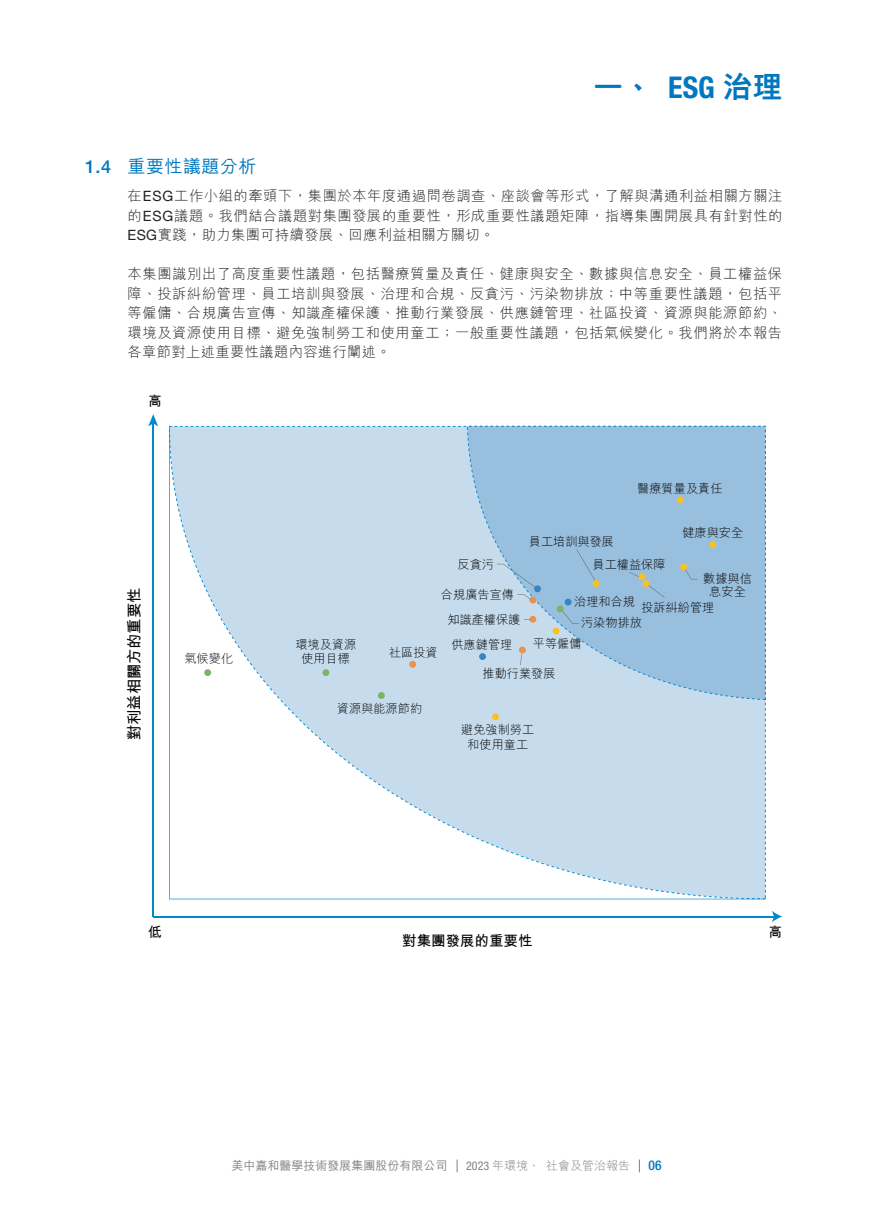
<style>
.page{position:relative;width:893px;height:1212px;background:#fff}
.page>*{position:absolute;margin:0;border:0;box-sizing:border-box;transform-origin:0 0}
.t1{font:700 condensed 30px "Helvetica Neue LT Std";color:#0078c0}
.t2{font:800 30px "M Hei HK";color:#0078c0}
.t3{font:500 18px "M Hei HK";letter-spacing:.03em;color:#0078c0}
.t4{font:500 18px "Helvetica Neue LT Std";color:#0078c0}
.t5{font:15.3px "M Hei HK Bold E Ten B5 H";color:#030303}
.t6{font:14.4px "M Hei HK Bold E Ten B5 H";color:#030303}
.t7{font:300 14.25px/19.5px "M Hei HK";letter-spacing:.04em;color:#231f20;text-align:justify}
.t8{font:13.65px "M Hei HK Bold E Ten B5 H";color:#030303}
.t9{font:500 condensed 13.5px "Helvetica Neue LT Std";color:#0078c0}
.t10{font:12.15px/13.6px "M Hei HK Light E Ten B5 H";color:#030303;text-align:center}
.t11{font:500 12px "M Hei HK";color:#808285}
.t12{font:condensed 12px "Helvetica Neue LT Std";color:#808285}
.t13{font:300 12px "M Hei HK";color:#808285}
.s1{font-family:"M Hei HK";font-weight:800;font-stretch:normal}
.s2{font-family:"Helvetica Neue LT Std";font-weight:400}
.s3{font-family:"M Hei HK";font-weight:300;font-stretch:normal}
</style>
<div class="page">
<svg style="left:457px;top:1159px;width:1px;height:13px"></svg>
<svg style="left:639px;top:1159px;width:1px;height:13px"></svg>
<hr style="left:153px;top:423px;width:1px;height:494px;background:#0089cf">
<svg style="left:148px;top:414px;width:10px;height:12px"></svg>
<hr style="left:153px;top:916px;width:622px;height:1px;background:#0089cf">
<svg style="left:772px;top:911px;width:10px;height:11px"></svg>
<svg style="left:169px;top:426px;width:597px;height:473px;fill:#c6dced"></svg>
<div style="left:204px;top:669px;width:7px;height:7px;background:#79b468;border-radius:50%"></div>
<div style="left:322px;top:669px;width:7px;height:7px;background:#79b468;border-radius:50%"></div>
<div style="left:378px;top:692px;width:7px;height:7px;background:#79b468;border-radius:50%"></div>
<div style="left:557px;top:605px;width:7px;height:7px;background:#79b468;border-radius:50%"></div>
<div style="left:409px;top:661px;width:7px;height:7px;background:#e89252;border-radius:50%"></div>
<div style="left:519px;top:646px;width:7px;height:7px;background:#e89252;border-radius:50%"></div>
<div style="left:529px;top:616px;width:7px;height:7px;background:#e89252;border-radius:50%"></div>
<div style="left:529px;top:597px;width:7px;height:7px;background:#e89252;border-radius:50%"></div>
<div style="left:479px;top:653px;width:7px;height:7px;background:#3286c6;border-radius:50%"></div>
<div style="left:565px;top:599px;width:7px;height:6px;background:#3286c6;border-radius:50%"></div>
<div style="left:534px;top:585px;width:7px;height:7px;background:#3286c6;border-radius:50%"></div>
<div style="left:553px;top:627px;width:6px;height:7px;background:#f7c221;border-radius:50%"></div>
<div style="left:592px;top:580px;width:7px;height:7px;background:#f7c221;border-radius:50%"></div>
<div style="left:638px;top:573px;width:7px;height:7px;background:#f7c221;border-radius:50%"></div>
<div style="left:643px;top:580px;width:7px;height:7px;background:#f7c221;border-radius:50%"></div>
<div style="left:680px;top:564px;width:7px;height:7px;background:#f7c221;border-radius:50%"></div>
<svg style="left:576px;top:549px;width:20px;height:32px"></svg>
<svg style="left:520px;top:654px;width:2px;height:11px"></svg>
<svg style="left:562px;top:611px;width:17px;height:13px"></svg>
<svg style="left:497px;top:564px;width:39px;height:24px"></svg>
<svg style="left:517px;top:594px;width:14px;height:5px"></svg>
<svg style="left:685px;top:569px;width:12px;height:10px"></svg>
<svg style="left:648px;top:585px;width:17px;height:13px"></svg>
<svg style="left:629px;top:572px;width:10px;height:5px"></svg>
<div style="left:709px;top:541px;width:7px;height:7px;background:#f7c221;border-radius:50%"></div>
<div style="left:677px;top:496px;width:7px;height:7px;background:#f7c221;border-radius:50%"></div>
<div style="left:492px;top:713px;width:7px;height:7px;background:#f7c221;border-radius:50%"></div>
<h1 class="t2" style="left:593px;top:72px;width:61px">一、</h1>
<h1 class="t1" style="left:668px;top:69px;width:116px">ESG <span class="s1">治理</span></h1>
<p class="t4" style="left:85px;top:156px;width:28px">1.4</p>
<p class="t3" style="left:128px;top:154px;width:131px">重要性議題分析</p>
<p class="t7" style="left:128px;top:186px;width:656px">在<span class="s2">ESG</span>工作小組的牽頭下，集團於本年度通過問卷調查、座談會等形式，了解與溝通利益相關方關注的<span class="s2">ESG</span>議題。我們結合議題對集團發展的重要性，形成重要性議題矩陣，指導集團開展具有針對性的<span class="s2">ESG</span>實踐，助力集團可持續發展、回應利益相關方關切。</p>
<p class="t7" style="left:128px;top:264px;width:656px">本集團識別出了高度重要性議題，包括醫療質量及責任、健康與安全、數據與信息安全、員工權益保障、投訴糾紛管理、員工培訓與發展、治理和合規、反貪污、污染物排放；中等重要性議題，包括平等僱傭、合規廣告宣傳、知識產權保護、推動行業發展、供應鏈管理、社區投資、資源與能源節約、環境及資源使用目標、避免強制勞工和使用童工；一般重要性議題，包括氣候變化。我們將於本報告各章節對上述重要性議題內容進行闡述。</p>
<p class="t8" style="left:148px;top:391px;width:15px">高</p>
<p class="t5" style="left:123px;top:740px;width:154px;rotate:-90deg">對利益相關方的重要性</p>
<p class="t10" style="left:184px;top:651px;width:50px">氣候變化</p>
<p class="t10" style="left:295px;top:638px;width:62px">環境及資源</p>
<p class="t10" style="left:301px;top:651px;width:50px">使用目標</p>
<p class="t10" style="left:637px;top:481px;width:87px">醫療質量及責任</p>
<p class="t10" style="left:457px;top:557px;width:38px">反貪污</p>
<p class="t10" style="left:441px;top:587px;width:75px">合規廣告宣傳</p>
<p class="t10" style="left:389px;top:645px;width:50px">社區投資</p>
<p class="t10" style="left:447px;top:612px;width:75px">知識產權保護</p>
<p class="t10" style="left:451px;top:637px;width:62px">供應鏈管理</p>
<p class="t10" style="left:529px;top:534px;width:87px">員工培訓與發展</p>
<p class="t10" style="left:682px;top:526px;width:62px">健康與安全</p>
<p class="t10" style="left:592px;top:557px;width:75px">員工權益保障</p>
<p class="t10" style="left:574px;top:595px;width:62px">治理和合規</p>
<p class="t10" style="left:703px;top:571px;width:50px">數據與信息安全</p>
<p class="t10" style="left:641px;top:601px;width:75px">投訴糾紛管理</p>
<p class="t10" style="left:581px;top:616px;width:62px">污染物排放</p>
<p class="t10" style="left:533px;top:637px;width:50px">平等僱傭</p>
<p class="t10" style="left:483px;top:666px;width:75px">推動行業發展</p>
<p class="t10" style="left:337px;top:702px;width:87px">資源與能源節約</p>
<p class="t10" style="left:461px;top:722px;width:75px;line-height:14.5px">避免強制勞工和使用童工</p>
<p class="t8" style="left:148px;top:922px;width:15px">低</p>
<p class="t6" style="left:402px;top:930px;width:132px">對集團發展的重要性</p>
<p class="t8" style="left:768px;top:922px;width:15px">高</p>
<p class="t11" style="left:231px;top:1157px;width:217px">美中嘉和醫學技術發展集團股份有限公司</p>
<p class="t12" style="left:466px;top:1159px;width:76px">2023 <span class="s3">年環境、</span></p>
<p class="t13" style="left:546px;top:1159px;width:85px">社會及管治報告</p>
<p class="t9" style="left:648px;top:1157px;width:14px">06</p>
</div>
